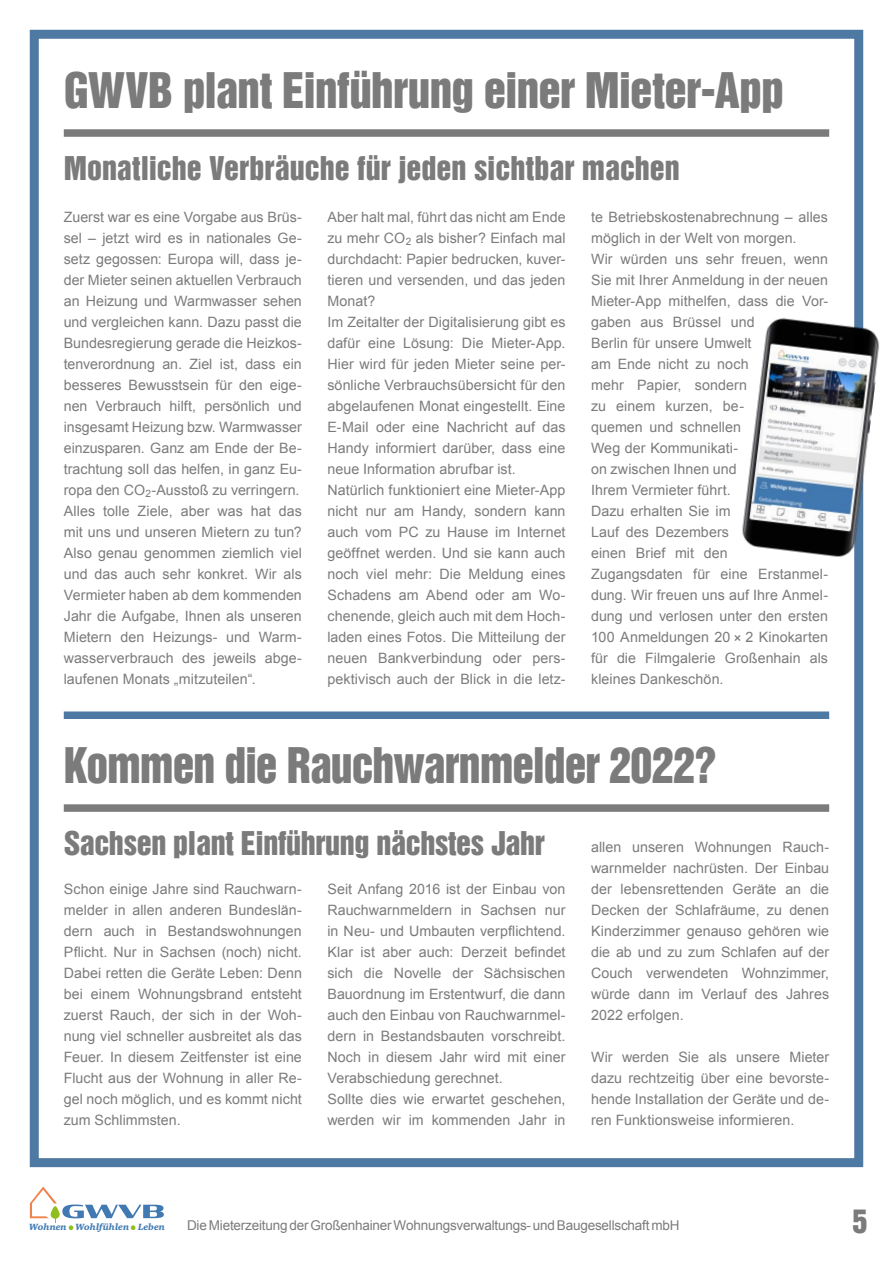
<style>
.page{position:relative;width:893px;height:1263px;background:#fff}
.page>*{position:absolute;margin:0;border:0;box-sizing:border-box;transform-origin:0 0}
.Rubrik_Grau_-_fett{font:45px "Helvetica Inserat LT Std";letter-spacing:-.02em;color:#7a7b7a}
.Überschrift_Grau{font:30px "Helvetica Inserat LT Std";letter-spacing:-.005em;color:#7a7b7a}
.Grundtext_Grau{font:14.25px/21px "Arial";letter-spacing:.005em;color:#7a7b7a;text-align:justify}
.t1{font:13.5px "Arial";letter-spacing:-.015em;color:#7a7b7a}
.t2{font:italic 900 9.15px "Charter";color:#417ab2}
</style>
<div class="page">
<svg style="left:30px;top:1186px;width:134px;height:44px"></svg>
<div style="left:30px;top:30px;width:833px;height:1137px;border:9px solid #4e79a3"></div>
<div style="left:64px;top:129px;width:765px;height:8px;background:#7a7b7a"></div>
<div style="left:64px;top:711px;width:765px;height:8px;background:#4e79a3"></div>
<div style="left:64px;top:804px;width:765px;height:8px;background:#7a7b7a"></div>
<img style="left:742px;top:314px;width:138px;height:247px">
<p class="Rubrik_Grau_-_fett" style="left:64px;top:63px;width:721px">GWVB plant Einführung einer Mieter-App</p>
<p class="Überschrift_Grau" style="left:64px;top:150px;width:618px">Monatliche Verbräuche für jeden sichtbar machen</p>
<p class="Grundtext_Grau" style="left:64px;top:207px;width:240px">Zuerst war es eine Vorgabe aus Brüs&shy;sel – jetzt wird es in nationales Ge&shy;setz gegossen: Europa will, dass je&shy;der Mieter seinen aktuellen Verbrauch an Heizung und Warmwasser sehen und vergleichen kann. Dazu passt die Bundesregierung gerade die Heizkos&shy;tenverordnung an. Ziel ist, dass ein besseres Bewusstsein für den eige&shy;nen Verbrauch hilft, persönlich und insgesamt Heizung bzw. Warmwasser einzusparen. Ganz am Ende der Be&shy;trachtung soll das helfen, in ganz Eu&shy;ropa den CO<sub>2</sub>-Ausstoß zu verringern.</p>
<p class="Grundtext_Grau" style="left:64px;top:501px;width:240px">Alles tolle Ziele, aber was hat das mit uns und unseren Mietern zu tun?<br>Also genau genommen ziemlich viel und das auch sehr konkret. Wir als Vermieter haben ab dem kommenden Jahr die Aufgabe, Ihnen als unseren Mietern den Heizungs- und Warm&shy;wasserverbrauch des jeweils abge&shy;laufenen Monats „mitzuteilen“.</p>
<p class="Grundtext_Grau" style="left:327px;top:207px;width:240px">Aber halt mal, führt das nicht am Ende zu mehr CO<sub>2</sub> als bisher? Einfach mal durchdacht: Papier bedrucken, kuver&shy;tieren und versenden, und das jeden Monat?</p>
<p class="Grundtext_Grau" style="left:327px;top:312px;width:240px">Im Zeitalter der Digitalisierung gibt es dafür eine Lösung: Die Mieter-App.<br>Hier wird für jeden Mieter seine per&shy;sönliche Verbrauchsübersicht für den abgelaufenen Monat eingestellt. Eine E-Mail oder eine Nachricht auf das Handy informiert darüber, dass eine neue Information abrufbar ist.</p>
<p class="Grundtext_Grau" style="left:327px;top:480px;width:240px">Natürlich funktioniert eine Mieter-App nicht nur am Handy, sondern kann auch vom PC zu Hause im Internet geöffnet werden. Und sie kann auch noch viel mehr: Die Meldung eines Schadens am Abend oder am Wo&shy;chenende, gleich auch mit dem Hoch&shy;laden eines Fotos. Die Mitteilung der neuen Bankverbindung oder pers&shy;pektivisch auch der Blick in die letz-</p>
<p class="Grundtext_Grau" style="left:591px;top:207px;width:238px">te Betriebskostenabrechnung – alles möglich in der Welt von morgen.</p>
<p class="Grundtext_Grau" style="left:591px;top:249px;width:239px;text-align:left">Wir würden uns sehr freuen, wenn<br>Sie mit Ihrer Anmeldung in der neuen<br>Mieter-App mithelfen, dass die Vor&shy;gaben aus Brüssel und<br>Berlin für unsere Umwelt<br>am Ende nicht zu noch<br>mehr Papier, sondern<br>zu einem kurzen, be-<br>quemen und schnellen<br>Weg der Kommunikati-<br>on zwischen Ihnen und<br>Ihrem Vermieter führt.</p>
<p class="Grundtext_Grau" style="left:591px;top:501px;width:239px;text-align:left">Dazu erhalten Sie im<br>Lauf des Dezembers<br>einen Brief mit den<br>Zugangsdaten für eine Erstanmel&shy;dung. Wir freuen uns auf Ihre Anmel&shy;dung und verlosen unter den ersten<br>100 Anmeldungen 20 × 2 Kinokarten für die Filmgalerie Großenhain als kleines Dankeschön.</p>
<p class="Rubrik_Grau_-_fett" style="left:64px;top:738px;width:654px">Kommen die Rauchwarnmelder 2022?</p>
<p class="Überschrift_Grau" style="left:64px;top:825px;width:483px">Sachsen plant Einführung nächstes Jahr</p>
<p class="Grundtext_Grau" style="left:64px;top:879px;width:240px">Schon einige Jahre sind Rauchwarn&shy;melder in allen anderen Bundeslän&shy;dern auch in Bestandswohnungen Pflicht. Nur in Sachsen (noch) nicht.<br>Dabei retten die Geräte Leben: Denn bei einem Wohnungsbrand entsteht zuerst Rauch, der sich in der Woh&shy;nung viel schneller ausbreitet als das Feuer. In diesem Zeitfenster ist eine Flucht aus der Wohnung in aller Re&shy;gel noch möglich, und es kommt nicht zum Schlimmsten.</p>
<p class="Grundtext_Grau" style="left:327px;top:879px;width:240px">Seit Anfang 2016 ist der Einbau von Rauchwarnmeldern in Sachsen nur in Neu- und Umbauten verpflichtend.<br>Klar ist aber auch: Derzeit befindet sich die Novelle der Sächsischen Bauordnung im Erstentwurf, die dann auch den Einbau von Rauchwarnmel&shy;dern in Bestandsbauten vorschreibt.<br>Noch in diesem Jahr wird mit einer Verabschiedung gerechnet.</p>
<p class="Grundtext_Grau" style="left:327px;top:1089px;width:240px">Sollte dies wie erwartet geschehen, werden wir im kommenden Jahr in</p>
<p class="Grundtext_Grau" style="left:591px;top:837px;width:240px">allen unseren Wohnungen Rauch&shy;warnmelder nachrüsten. Der Einbau der lebensrettenden Geräte an die Decken der Schlafräume, zu denen Kinderzimmer genauso gehören wie die ab und zu zum Schlafen auf der Couch verwendeten Wohnzimmer, würde dann im Verlauf des Jahres 2022 erfolgen.</p>
<p class="Grundtext_Grau" style="left:591px;top:1047px;width:240px">Wir werden Sie als unsere Mieter dazu rechtzeitig über eine bevorste&shy;hende Installation der Geräte und de&shy;ren Funktionsweise informieren.</p>
<p class="t2" style="left:29px;top:1221px;width:137px">Wohnen Wohlfühlen Leben</p>
<p class="t1" style="left:187px;top:1216px;width:494px">Die Mieterzeitung der Großenhainer Wohnungsverwaltungs- und Baugesellschaft mbH</p>
<h2 class="Überschrift_Grau" style="left:852px;top:1203px;width:16px">5</h2>
</div>
